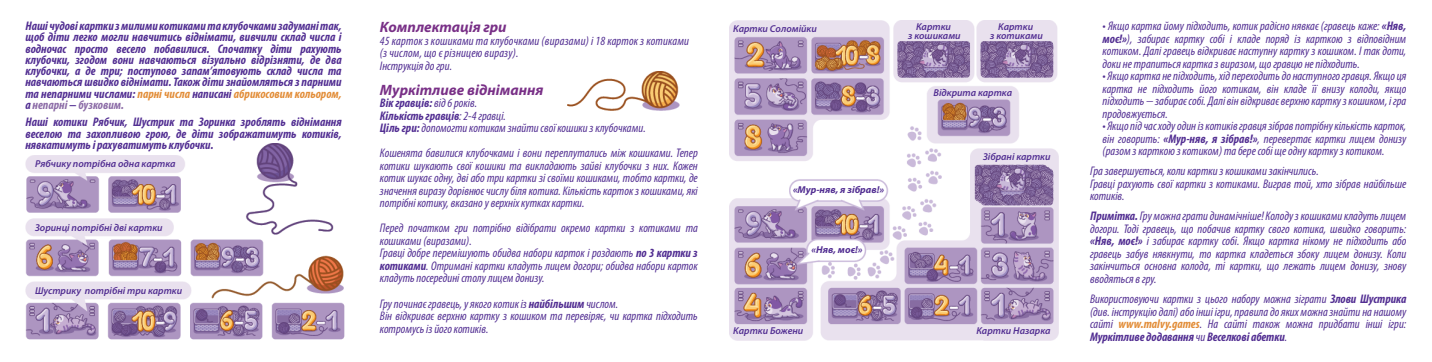
<style>
.page{position:relative;width:1432px;height:362px;background:#fff}
.page>*{position:absolute;margin:0;border:0;box-sizing:border-box;transform-origin:0 0}
.t1{font:italic 700 15px "Myriad Pro";color:#793087}
.t2{font:italic condensed 12.5px/12.5px "Myriad Pro";color:#522e92;text-align:justify}
.t3{font:italic 700 condensed 12.5px/11.2px "Myriad Pro";color:#522e92;text-align:justify}
.t4{font:italic 600 10px/8.8px "Myriad Pro";color:#522e92;text-align:center}
.t5{font:italic 700 10px "Myriad Pro";color:#522e92}
.s1{color:#e28d38}
.s2{color:#8c6ca7}
.s3{font-weight:700}
.s4{font-weight:700;color:#e28d38}
</style>
<div class="page">
<img style="left:729px;top:20px;width:329px;height:320px">
<img style="left:567px;top:72px;width:112px;height:38px">
<img style="left:25px;top:143px;width:320px;height:197px">
<p class="t3" style="left:25px;top:20px;width:318px">Наші чудові картки з милими котиками та клубочками задумані так, щоб діти легко могли навчитись віднімати, вивчили склад числа і водночас просто весело побавилися. Спочатку діти рахують клубочки, згодом вони навчаються візуально відрізняти, де два клубочки, а де три; поступово запам’ятовують склад числа та навчаються швидко віднімати. Також діти знайомляться з парними та непарними числами: <span class="s1">парні числа</span> написані <span class="s1">абрикосовим кольором, </span>а <span class="s2">непарні</span> − <span class="s2">бузковим.</span></p>
<p class="t3" style="left:25px;top:116px;width:318px">Наші котики Рябчик, Шустрик та Зоринка зроблять віднімання веселою та захопливою грою, де діти зображатимуть котиків, нявкатимуть і рахуватимуть клубочки.</p>
<p class="t4" style="left:35px;top:159px;width:142px">Рябчику потрібна одна картка</p>
<p class="t4" style="left:35px;top:222px;width:129px">Зоринці потрібні дві картки</p>
<p class="t4" style="left:35px;top:285px;width:149px">Шустрику потрібні три картки</p>
<p class="t1" style="left:380px;top:17px;width:128px">Комплектація гри</p>
<p class="t2" style="left:380px;top:34px;width:311px;text-align:left">45 карток з кошиками та клубочками (виразами) і 18 карток з котиками (з числом, що є різницею виразу).<br>Інструкція до гри.</p>
<p class="t1" style="left:380px;top:80px;width:165px">Муркітливе віднімання</p>
<p class="t2" style="left:380px;top:97px;width:267px;text-align:left"><span class="s3">Вік гравців:</span> від 6 років.<br><span class="s3">Кількість гравців</span>: 2-4 гравці.<br><span class="s3">Ціль гри:</span> допомогти котикам знайти свої кошики з клубочками.</p>
<p class="t2" style="left:380px;top:147px;width:319px">Кошенята бавилися клубочками і вони переплутались між кошиками. Тепер котики шукають свої кошики та викладають зайві клубочки з них. Кожен котик шукає одну, дві або три картки зі своїми кошиками, тобто картки, де значення виразу дорівнює числу біля котика. Кількість карток з кошиками, які потрібні котику, вказано у верхніх кутках картки.</p>
<p class="t2" style="left:380px;top:222px;width:319px;text-align:left">Перед початком гри потрібно відібрати окремо картки з котиками та кошиками (виразами).<br>Гравці добре перемішують обидва набори карток і роздають <span class="s3">по 3 картки з котиками</span>. Отримані картки кладуть лицем догори; обидва набори карток кладуть посередині столу лицем донизу.</p>
<p class="t2" style="left:380px;top:297px;width:319px;text-align:left">Гру починає гравець, у якого котик із <span class="s3">найбільшим</span> числом.<br>Він відкриває верхню картку з кошиком та перевіряє, чи картка підходить котромусь із його котиків.</p>
<p class="t4" style="left:733px;top:24px;width:85px">Картки Соломійки</p>
<p class="t5" style="left:793px;top:183px;width:93px">«Мур-няв, я зібрав!»</p>
<p class="t5" style="left:811px;top:243px;width:52px">«Няв, моє!»</p>
<p class="t4" style="left:908px;top:22px;width:54px">Картки<br>з кошиками</p>
<p class="t4" style="left:990px;top:22px;width:54px">Картки<br>з котиками</p>
<p class="t4" style="left:933px;top:88px;width:80px">Відкрита картка</p>
<p class="t4" style="left:983px;top:152px;width:69px">Зібрані картки</p>
<p class="t4" style="left:733px;top:326px;width:72px">Картки Божени</p>
<p class="t4" style="left:976px;top:326px;width:75px">Картки Назарка</p>
<p class="t2" style="left:1102px;top:20px;width:305px">• Якщо картка йому підходить, котик радісно нявкає (гравець каже: <span class="s3">«Няв, моє!»</span>), забирає картку собі і кладе поряд із карткою з відповідним котиком. Далі гравець відкриває наступну картку з кошиком. І так доти, доки не трапиться картка з виразом, що гравцю не підходить.</p>
<p class="t2" style="left:1102px;top:70px;width:305px">• Якщо картка не підходить, хід переходить до наступного гравця. Якщо ця картка не підходить його котикам, він кладе її внизу колоди, якщо підходить − забирає собі. Далі він відкриває верхню картку з кошиком, і гра продовжується.</p>
<p class="t2" style="left:1102px;top:120px;width:305px">• Якщо під час ходу один із котиків гравця зібрав потрібну кількість карток, він говорить: <span class="s3">«Мур-няв, я зібрав!»</span>, перевертає картки лицем донизу (разом з карткою з котиком) та бере собі ще одну картку з котиком.</p>
<p class="t2" style="left:1090px;top:165px;width:318px;text-align:left">Гра завершується, коли картки з кошиками закінчились.<br>Гравці рахують свої картки з котиками. Виграв той, хто зібрав найбільше котиків.</p>
<p class="t2" style="left:1090px;top:210px;width:318px"><span class="s3">Примітка.</span> Гру можна грати динамічніше! Колоду з кошиками кладуть лицем догори. Тоді гравець, що побачив картку свого котика, швидко говорить: <span class="s3">«Няв, моє!»</span> і забирає картку собі. Якщо картка нікому не підходить або гравець забув нявкнути, то картка кладеться збоку лицем донизу. Коли закінчиться основна колода, ті картки, що лежать лицем донизу, знову вводяться в гру.</p>
<p class="t2" style="left:1090px;top:292px;width:318px">Використовуючи картки з цього набору можна зіграти <span class="s3">Злови Шустрика </span>(див. інструкцію далі) або інші ігри, правила до яких можна знайти на нашому сайті <span class="s4">www.malvy.games</span>. На сайті також можна придбати інші ігри:<br><span class="s3">Муркітливе додавання</span> чи <span class="s3">Веселкові абетки</span>.</p>
</div>
